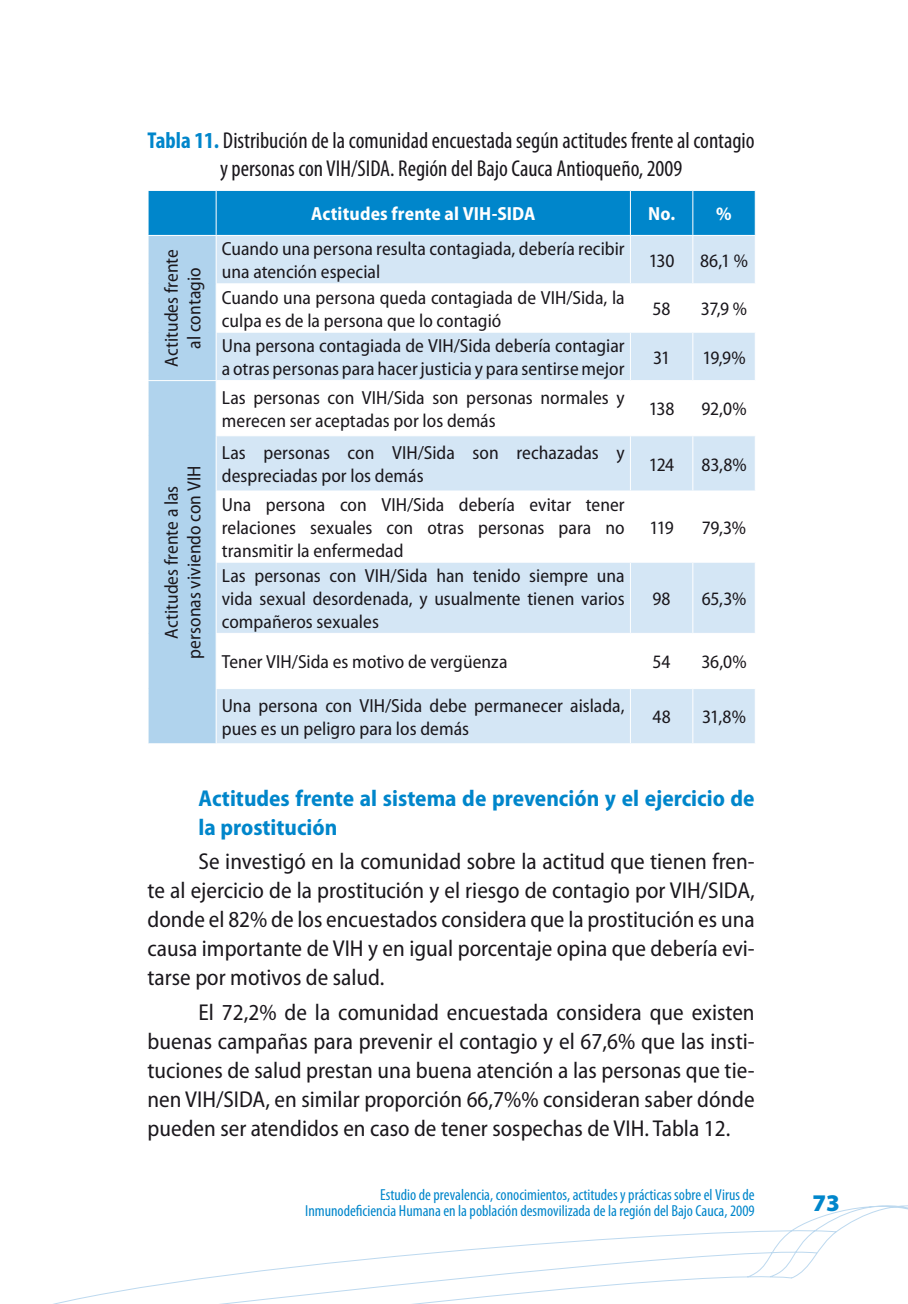
<style>
.page{position:relative;width:908px;height:1304px;background:#fff}
.page>*{position:absolute;margin:0;border:0;box-sizing:border-box;transform-origin:0 0}
.t1{font:900 24px "Myriad Pro";color:#0086cb}
.t2{font:semi-condensed 23px/29px "Myriad Pro";color:#1a171c;text-align:justify}
.t3{font:condensed 23px/28.6px "Myriad Pro";color:#1a171c;text-align:center}
.t4{font:700 semi-condensed 23px/29px "Myriad Pro";color:#0086cb}
.t5{font:semi-condensed 19px/22.8px "Myriad Pro";letter-spacing:.005em;color:#1a171c}
.t6{font:700 semi-condensed 19px "Myriad Pro";letter-spacing:.01em;color:#fff}
.t7{font:condensed 16px/16px "Myriad Pro";color:#0086cb;text-align:right}
.s1{font-weight:700;color:#0086cb}
</style>
<div class="page">
<svg style="left:53px;top:1205px;width:854px;height:99px"></svg>
<svg style="left:148px;top:191px;width:606px;height:552px;background:#64b1de"></svg>
<svg style="left:216px;top:236px;width:538px;height:507px;fill:#d4e6f5"></svg>
<hr style="left:215px;top:191px;width:1px;height:44px;background:#fff">
<hr style="left:629px;top:191px;width:1px;height:44px;background:#fff">
<hr style="left:692px;top:191px;width:1px;height:44px;background:#fff">
<hr style="left:147px;top:235px;width:69px;height:1px;background:#fff">
<hr style="left:216px;top:235px;width:414px;height:1px;background:#fff">
<hr style="left:215px;top:236px;width:1px;height:47px;background:#fff">
<hr style="left:630px;top:235px;width:62px;height:1px;background:#fff">
<hr style="left:629px;top:236px;width:1px;height:47px;background:#fff">
<hr style="left:692px;top:235px;width:63px;height:1px;background:#fff">
<hr style="left:692px;top:236px;width:1px;height:47px;background:#fff">
<hr style="left:215px;top:283px;width:415px;height:1px;background:#fff">
<hr style="left:215px;top:284px;width:1px;height:48px;background:#fff">
<hr style="left:630px;top:283px;width:62px;height:1px;background:#fff">
<hr style="left:629px;top:284px;width:1px;height:48px;background:#fff">
<hr style="left:692px;top:283px;width:63px;height:1px;background:#fff">
<hr style="left:692px;top:284px;width:1px;height:48px;background:#fff">
<hr style="left:215px;top:332px;width:415px;height:1px;background:#fff">
<hr style="left:215px;top:333px;width:1px;height:47px;background:#fff">
<hr style="left:630px;top:332px;width:62px;height:1px;background:#fff">
<hr style="left:629px;top:333px;width:1px;height:47px;background:#fff">
<hr style="left:692px;top:332px;width:63px;height:1px;background:#fff">
<hr style="left:692px;top:333px;width:1px;height:47px;background:#fff">
<hr style="left:147px;top:380px;width:69px;height:1px;background:#fff">
<hr style="left:216px;top:380px;width:414px;height:1px;background:#fff">
<hr style="left:215px;top:381px;width:1px;height:54px;background:#fff">
<hr style="left:630px;top:380px;width:62px;height:1px;background:#fff">
<hr style="left:629px;top:381px;width:1px;height:54px;background:#fff">
<hr style="left:692px;top:380px;width:63px;height:1px;background:#fff">
<hr style="left:692px;top:381px;width:1px;height:54px;background:#fff">
<hr style="left:215px;top:435px;width:415px;height:1px;background:#fff">
<hr style="left:215px;top:436px;width:1px;height:54px;background:#fff">
<hr style="left:630px;top:435px;width:62px;height:1px;background:#fff">
<hr style="left:629px;top:436px;width:1px;height:54px;background:#fff">
<hr style="left:692px;top:435px;width:63px;height:1px;background:#fff">
<hr style="left:692px;top:436px;width:1px;height:54px;background:#fff">
<hr style="left:215px;top:490px;width:415px;height:1px;background:#fff">
<hr style="left:215px;top:491px;width:1px;height:71px;background:#fff">
<hr style="left:630px;top:490px;width:62px;height:1px;background:#fff">
<hr style="left:629px;top:491px;width:1px;height:71px;background:#fff">
<hr style="left:692px;top:490px;width:63px;height:1px;background:#fff">
<hr style="left:692px;top:491px;width:1px;height:71px;background:#fff">
<hr style="left:215px;top:562px;width:415px;height:1px;background:#fff">
<hr style="left:215px;top:563px;width:1px;height:70px;background:#fff">
<hr style="left:630px;top:562px;width:62px;height:1px;background:#fff">
<hr style="left:629px;top:563px;width:1px;height:70px;background:#fff">
<hr style="left:692px;top:562px;width:63px;height:1px;background:#fff">
<hr style="left:692px;top:563px;width:1px;height:70px;background:#fff">
<hr style="left:215px;top:633px;width:415px;height:1px;background:#fff">
<hr style="left:215px;top:634px;width:1px;height:54px;background:#fff">
<hr style="left:630px;top:633px;width:62px;height:1px;background:#fff">
<hr style="left:629px;top:634px;width:1px;height:54px;background:#fff">
<hr style="left:692px;top:633px;width:63px;height:1px;background:#fff">
<hr style="left:692px;top:634px;width:1px;height:54px;background:#fff">
<hr style="left:215px;top:688px;width:415px;height:1px;background:#fff">
<hr style="left:215px;top:689px;width:1px;height:54px;background:#fff">
<hr style="left:630px;top:688px;width:62px;height:1px;background:#fff">
<hr style="left:629px;top:689px;width:1px;height:54px;background:#fff">
<hr style="left:692px;top:688px;width:63px;height:1px;background:#fff">
<hr style="left:692px;top:689px;width:1px;height:54px;background:#fff">
<p class="t3" style="left:147px;top:125px;width:608px"><span class="s1">Tabla 11.</span> Distribución de la comunidad encuestada según actitudes frente al contagio y personas con VIH/SIDA. Región del Bajo Cauca Antioqueño, 2009</p>
<p class="t6" style="left:311px;top:203px;width:226px">Actitudes frente al VIH-SIDA</p>
<p class="t6" style="left:647px;top:203px;width:85px">No. %</p>
<p class="t5" style="left:160px;top:367px;width:119px;text-align:center;rotate:-90deg">Actitudes frente al contagio</p>
<p class="t5" style="left:222px;top:238px;width:404px">Cuando una persona resulta contagiada, debería recibir una atención especial</p>
<p class="t5" style="left:648px;top:249px;width:27px">130</p>
<p class="t5" style="left:699px;top:249px;width:49px">86,1 %</p>
<p class="t5" style="left:222px;top:286px;width:404px">Cuando una persona queda contagiada de VIH/Sida, la culpa es de la persona que lo contagió</p>
<p class="t5" style="left:652px;top:298px;width:19px">58</p>
<p class="t5" style="left:700px;top:298px;width:48px">37,9 %</p>
<p class="t5" style="left:222px;top:335px;width:404px">Una persona contagiada de VIH/Sida debería contagiar a otras personas para hacer justicia y para sentirse mejor</p>
<p class="t5" style="left:652px;top:346px;width:19px">31</p>
<p class="t5" style="left:702px;top:346px;width:45px">19,9%</p>
<p class="t5" style="left:160px;top:659px;width:195px;text-align:center;rotate:-90deg">Actitudes frente a las personas viviendo con VIH</p>
<p class="t5" style="left:222px;top:387px;width:404px">Las personas con VIH/Sida son personas normales y merecen ser aceptadas por los demás</p>
<p class="t5" style="left:222px;top:442px;width:404px">Las personas con VIH/Sida son rechazadas y despreciadas por los demás</p>
<p class="t5" style="left:222px;top:494px;width:404px;text-align:justify">Una persona con VIH/Sida debería evitar tener relaciones sexuales con otras personas para no transmitir la enfermedad</p>
<p class="t5" style="left:222px;top:565px;width:404px;text-align:justify">Las personas con VIH/Sida han tenido siempre una vida sexual desordenada, y usualmente tienen varios compañeros sexuales</p>
<p class="t5" style="left:648px;top:398px;width:27px">138</p>
<p class="t5" style="left:701px;top:398px;width:46px">92,0%</p>
<p class="t5" style="left:648px;top:453px;width:27px">124</p>
<p class="t5" style="left:701px;top:453px;width:47px">83,8%</p>
<p class="t5" style="left:649px;top:516px;width:26px">119</p>
<p class="t5" style="left:701px;top:516px;width:46px">79,3%</p>
<p class="t5" style="left:652px;top:588px;width:20px">98</p>
<p class="t5" style="left:701px;top:588px;width:46px">65,3%</p>
<p class="t5" style="left:222px;top:651px;width:287px">Tener VIH/Sida es motivo de vergüenza</p>
<p class="t5" style="left:652px;top:651px;width:20px">54</p>
<p class="t5" style="left:701px;top:651px;width:47px">36,0%</p>
<p class="t5" style="left:222px;top:695px;width:404px">Una persona con VIH/Sida debe permanecer aislada, pues es un peligro para los demás</p>
<p class="t5" style="left:652px;top:706px;width:20px">48</p>
<p class="t5" style="left:701px;top:706px;width:45px">31,8%</p>
<p class="t4" style="left:198px;top:784px;width:557px">Actitudes frente al sistema de prevención y el ejercicio de la prostitución</p>
<p class="t2" style="left:147px;top:848px;width:608px;text-indent:51px">Se investigó en la comunidad sobre la actitud que tienen fren&shy;te al ejercicio de la prostitución y el riesgo de contagio por VIH/SIDA, donde el 82% de los encuestados considera que la prostitución es una causa importante de VIH y en igual porcentaje opina que debería evi&shy;tarse por motivos de salud.</p>
<p class="t2" style="left:147px;top:998px;width:608px;text-indent:51px">El 72,2% de la comunidad encuestada considera que existen buenas campañas para prevenir el contagio y el 67,6% que las insti&shy;tuciones de salud prestan una buena atención a las personas que tie&shy;nen VIH/SIDA, en similar proporción 66,7%% consideran saber dónde pueden ser atendidos en caso de tener sospechas de VIH. Tabla 12.</p>
<p class="t7" style="left:305px;top:1187px;width:451px">Estudio de prevalencia, conocimientos, actitudes y prácticas sobre el Virus de<br>Inmunodeficiencia Humana en la población desmovilizada de la región del Bajo Cauca, 2009</p>
<p class="t1" style="left:812px;top:1190px;width:29px">73</p>
</div>
